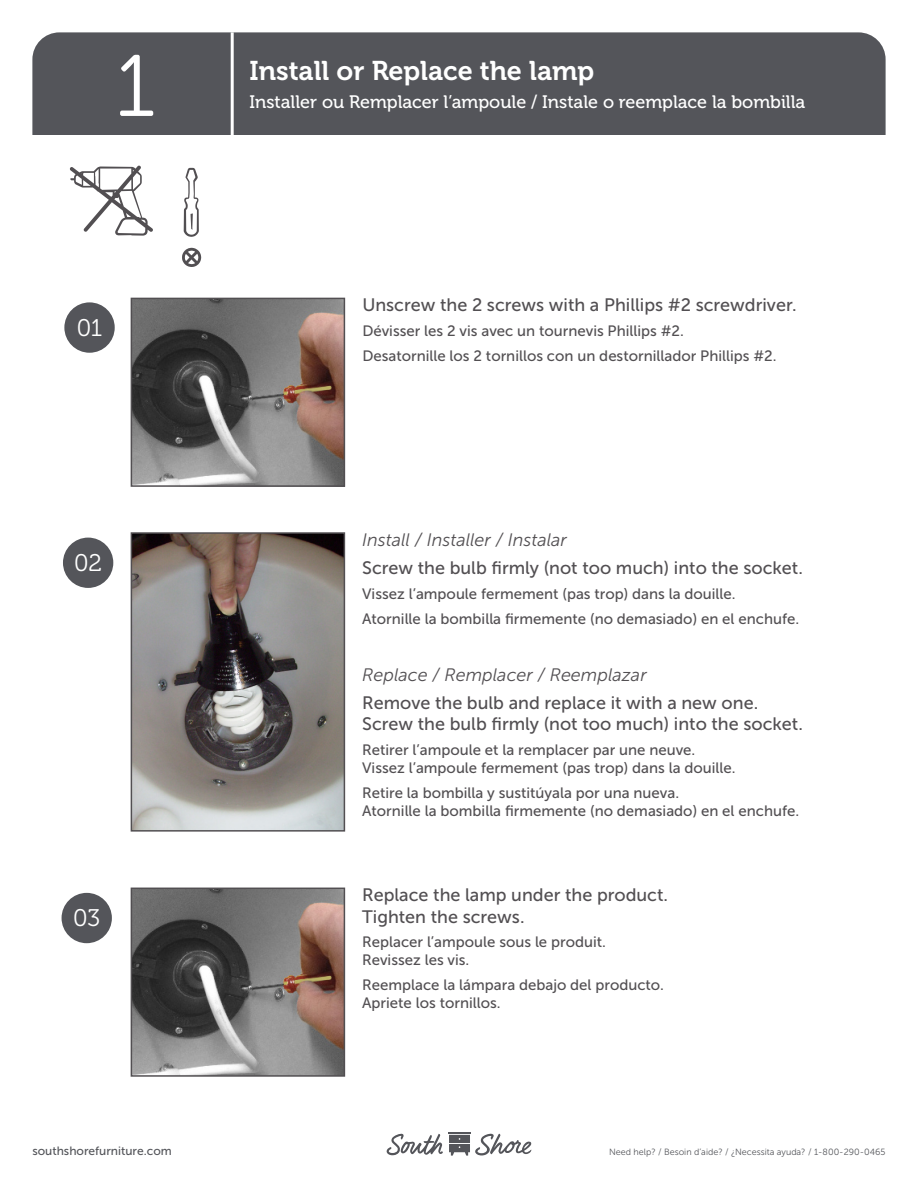
<style>
.page{position:relative;width:918px;height:1188px;background:#fff}
.page>*{position:absolute;margin:0;border:0;box-sizing:border-box;transform-origin:0 0}
.t1{font:87px "Museo Sans Rounded 300";color:#fff}
.Assemble_-_Title{font:27px "Museo 700";color:#fff}
.t2{font:24px "Museo 300";color:#fff}
.Titre_bilingue{font:18px "Museo Sans 500";color:#524f52}
.Assemble_-_Sub-title{font:18px "Museo 500";color:#fff}
.Titre_bilingue-2{font:italic 18px "Museo Sans 300";color:#524f52}
.Titre_bilingue-3{font:15px "Museo Sans 500";color:#524f52}
.t3{font:12px "Museo Sans 500";color:#54555a}
.Bas_de_page_-_Need_h{font:9px "Museo Sans 300";color:#54555a}
</style>
<div class="page">
<div style="left:32px;top:32px;width:854px;height:103px;background:#54555a"></div>
<hr style="left:231px;top:32px;width:3px;height:103px;background:#fff">
<svg style="left:70px;top:166px;width:83px;height:70px"></svg>
<svg style="left:184px;top:168px;width:15px;height:69px"></svg>
<svg style="left:182px;top:248px;width:19px;height:19px"></svg>
<img style="left:134px;top:301px;width:208px;height:183px">
<div style="left:131px;top:298px;width:214px;height:189px;border:2px solid #524f52"></div>
<img style="left:134px;top:891px;width:208px;height:183px">
<div style="left:131px;top:888px;width:214px;height:189px;border:2px solid #524f52"></div>
<img style="left:134px;top:535px;width:208px;height:294px">
<div style="left:131px;top:532px;width:214px;height:300px;border:2px solid #524f52"></div>
<div style="left:64px;top:302px;width:51px;height:51px;background:#54555a;border-radius:50%"></div>
<div style="left:63px;top:538px;width:50px;height:50px;background:#54555a;border-radius:50%"></div>
<div style="left:62px;top:893px;width:50px;height:50px;background:#54555a;border-radius:50%"></div>
<svg style="left:386px;top:1133px;width:145px;height:23px"></svg>
<h1 class="t1" style="left:116px;top:39px;width:40px">1</h1>
<p class="t2" style="left:77px;top:315px;width:27px">01</p>
<p class="t2" style="left:74px;top:550px;width:29px">02</p>
<p class="t2" style="left:73px;top:905px;width:28px">03</p>
<p class="t3" style="left:32px;top:1145px;width:141px">southshorefurniture.com</p>
<p class="Assemble_-_Title" style="left:249px;top:55px;width:346px">Install or Replace the lamp</p>
<p class="Assemble_-_Sub-title" style="left:249px;top:92px;width:557px">Installer ou Remplacer l’ampoule / Instale o reemplace la bombilla</p>
<p class="Titre_bilingue" style="left:362px;top:295px;width:436px">Unscrew the 2 screws with a Phillips #2 screwdriver.</p>
<p class="Titre_bilingue-3" style="left:362px;top:323px;width:323px">Dévisser les 2 vis avec un tournevis Phillips #2.</p>
<p class="Titre_bilingue-3" style="left:362px;top:347px;width:416px">Desatornille los 2 tornillos con un destornillador Phillips #2.</p>
<p class="Titre_bilingue-2" style="left:362px;top:530px;width:206px">Install / Installer / Instalar</p>
<p class="Titre_bilingue" style="left:362px;top:558px;width:442px">Screw the bulb firmly (not too much) into the socket.</p>
<p class="Titre_bilingue-3" style="left:362px;top:585px;width:375px">Vissez l’ampoule fermement (pas trop) dans la douille.</p>
<p class="Titre_bilingue-3" style="left:362px;top:610px;width:439px">Atornille la bombilla firmemente (no demasiado) en el enchufe.</p>
<p class="Titre_bilingue-2" style="left:362px;top:665px;width:286px">Replace / Remplacer / Reemplazar</p>
<p class="Titre_bilingue" style="left:362px;top:693px;width:398px">Remove the bulb and replace it with a new one.</p>
<p class="Titre_bilingue" style="left:362px;top:714px;width:442px">Screw the bulb firmly (not too much) into the socket.</p>
<p class="Titre_bilingue-3" style="left:362px;top:742px;width:335px">Retirer l’ampoule et la remplacer par une neuve.</p>
<p class="Titre_bilingue-3" style="left:362px;top:760px;width:375px">Vissez l’ampoule fermement (pas trop) dans la douille.</p>
<p class="Titre_bilingue-3" style="left:362px;top:784px;width:318px">Retire la bombilla y sustitúyala por una nueva.</p>
<p class="Titre_bilingue-3" style="left:362px;top:802px;width:439px">Atornille la bombilla firmemente (no demasiado) en el enchufe.</p>
<p class="Titre_bilingue" style="left:362px;top:885px;width:308px">Replace the lamp under the product.</p>
<p class="Titre_bilingue" style="left:362px;top:907px;width:164px">Tighten the screws.</p>
<p class="Titre_bilingue-3" style="left:362px;top:934px;width:245px">Replacer l’ampoule sous le produit.</p>
<p class="Titre_bilingue-3" style="left:362px;top:952px;width:109px">Revissez les vis.</p>
<p class="Titre_bilingue-3" style="left:362px;top:977px;width:303px">Reemplace la lámpara debajo del producto.</p>
<p class="Titre_bilingue-3" style="left:362px;top:995px;width:140px">Apriete los tornillos.</p>
<p class="Bas_de_page_-_Need_h" style="left:609px;top:1147px;width:278px">Need help? / Besoin d’aide? / ¿Necessita ayuda? / 1-800-290-0465</p>
</div>
